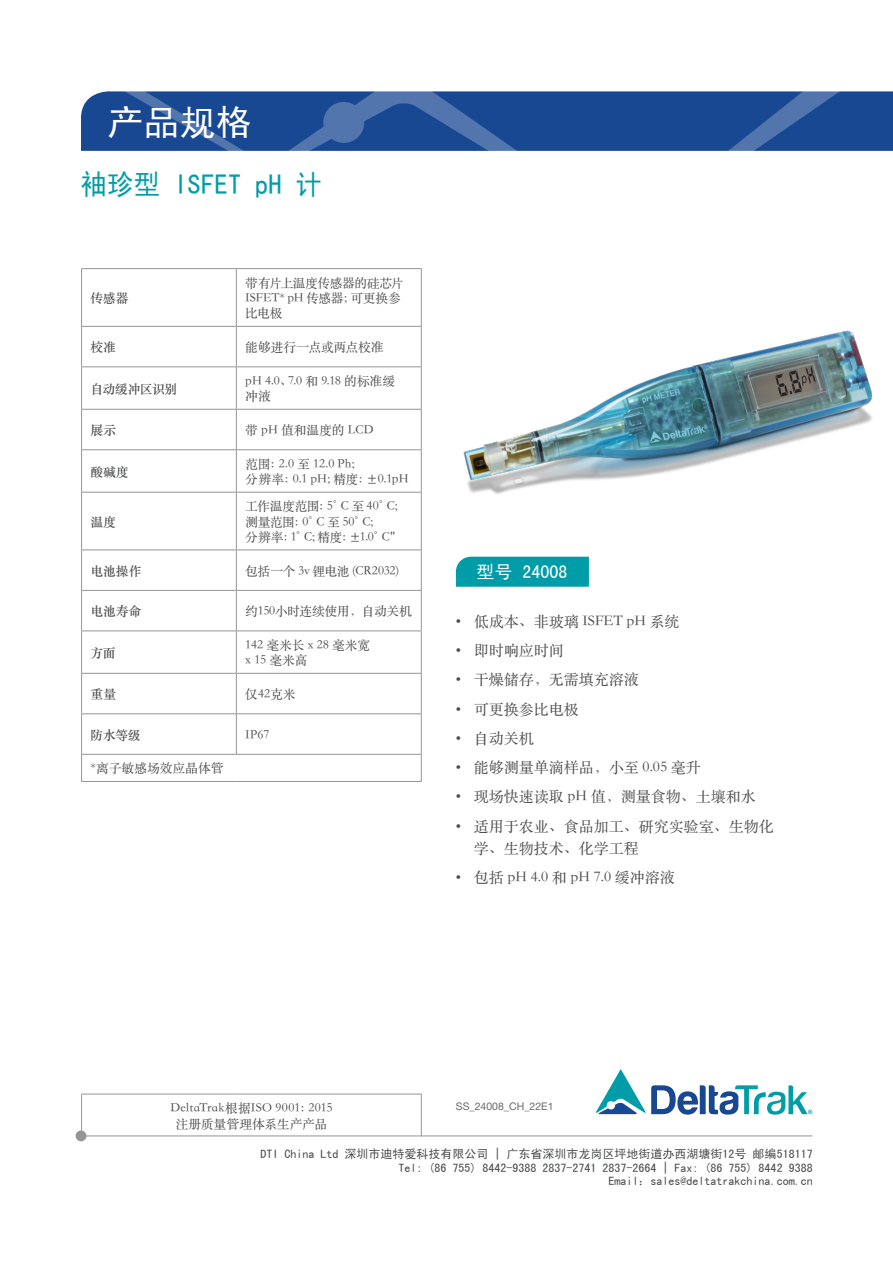
<style>
.page{position:relative;width:893px;height:1263px;background:#fff}
.page>*{position:absolute;margin:0;border:0;box-sizing:border-box;transform-origin:0 0}
.t1{font:36px "Sim Hei";color:#fff}
.Headline{font:28.35px "Sim Hei";letter-spacing:.01em;color:#009ca7;scale:.93 1}
.t2{font:18px "Sim Hei";color:#fff}
.t3{font:15px/22.5px "ST Songti SC Regular";color:#4b4c4d}
.t4{font:12.75px/15.3px "ST Songti SC Regular";letter-spacing:-.005em;color:#4b4c4d}
.t5{font:12.75px/15.3px "ST Songti SC Regular";letter-spacing:-.025em;color:#4b4c4d}
.t6{font:12.75px "ST Songti SC Bold";letter-spacing:-.015em;color:#4b4c4d}
.t7{font:12.75px "ST Songti SC Bold";letter-spacing:-.035em;color:#4b4c4d}
.t8{font:12px/13.5px "Sim Hei";color:#4b4c4d;text-align:right}
.t9{font:10.5px "Helvetica Neue LT Std";color:#69696c}
</style>
<div class="page">
<svg style="left:81px;top:91px;width:812px;height:60px;background:#235197"></svg>
<div style="left:76px;top:1130px;width:10px;height:11px;background:#939598;border-radius:50%"></div>
<hr style="left:81px;top:1135px;width:731px;height:1px;background:#939598">
<svg style="left:596px;top:1069px;width:216px;height:45px"></svg>
<img style="left:463px;top:330px;width:410px;height:164px">
<div style="left:456px;top:557px;width:133px;height:30px;background:#009ca7"></div>
<hr style="left:81px;top:268px;width:155px;height:1px;background:#939598">
<hr style="left:81px;top:269px;width:1px;height:57px;background:#939598">
<hr style="left:236px;top:268px;width:186px;height:1px;background:#939598">
<hr style="left:236px;top:269px;width:1px;height:57px;background:#939598">
<hr style="left:421px;top:269px;width:1px;height:57px;background:#939598">
<hr style="left:81px;top:326px;width:155px;height:1px;background:#939598">
<hr style="left:81px;top:327px;width:1px;height:39px;background:#939598">
<hr style="left:236px;top:326px;width:186px;height:1px;background:#939598">
<hr style="left:236px;top:327px;width:1px;height:39px;background:#939598">
<hr style="left:421px;top:327px;width:1px;height:39px;background:#939598">
<hr style="left:81px;top:366px;width:155px;height:1px;background:#939598">
<hr style="left:81px;top:367px;width:1px;height:42px;background:#939598">
<hr style="left:236px;top:366px;width:186px;height:1px;background:#939598">
<hr style="left:236px;top:367px;width:1px;height:42px;background:#939598">
<hr style="left:421px;top:367px;width:1px;height:42px;background:#939598">
<hr style="left:81px;top:409px;width:155px;height:1px;background:#939598">
<hr style="left:81px;top:410px;width:1px;height:39px;background:#939598">
<hr style="left:236px;top:409px;width:186px;height:1px;background:#939598">
<hr style="left:236px;top:410px;width:1px;height:39px;background:#939598">
<hr style="left:421px;top:410px;width:1px;height:39px;background:#939598">
<hr style="left:81px;top:449px;width:155px;height:1px;background:#939598">
<hr style="left:81px;top:450px;width:1px;height:42px;background:#939598">
<hr style="left:236px;top:449px;width:186px;height:1px;background:#939598">
<hr style="left:236px;top:450px;width:1px;height:42px;background:#939598">
<hr style="left:421px;top:450px;width:1px;height:42px;background:#939598">
<hr style="left:81px;top:492px;width:155px;height:1px;background:#939598">
<hr style="left:81px;top:493px;width:1px;height:56px;background:#939598">
<hr style="left:236px;top:492px;width:186px;height:1px;background:#939598">
<hr style="left:236px;top:493px;width:1px;height:56px;background:#939598">
<hr style="left:421px;top:493px;width:1px;height:56px;background:#939598">
<hr style="left:81px;top:549px;width:155px;height:1px;background:#939598">
<hr style="left:81px;top:550px;width:1px;height:40px;background:#939598">
<hr style="left:236px;top:549px;width:186px;height:1px;background:#939598">
<hr style="left:236px;top:550px;width:1px;height:40px;background:#939598">
<hr style="left:421px;top:550px;width:1px;height:40px;background:#939598">
<hr style="left:81px;top:590px;width:155px;height:1px;background:#939598">
<hr style="left:81px;top:591px;width:1px;height:39px;background:#939598">
<hr style="left:236px;top:590px;width:186px;height:1px;background:#939598">
<hr style="left:236px;top:591px;width:1px;height:39px;background:#939598">
<hr style="left:421px;top:591px;width:1px;height:39px;background:#939598">
<hr style="left:81px;top:630px;width:155px;height:1px;background:#939598">
<hr style="left:81px;top:631px;width:1px;height:42px;background:#939598">
<hr style="left:236px;top:630px;width:186px;height:1px;background:#939598">
<hr style="left:236px;top:631px;width:1px;height:42px;background:#939598">
<hr style="left:421px;top:631px;width:1px;height:42px;background:#939598">
<hr style="left:81px;top:673px;width:155px;height:1px;background:#939598">
<hr style="left:81px;top:674px;width:1px;height:39px;background:#939598">
<hr style="left:236px;top:673px;width:186px;height:1px;background:#939598">
<hr style="left:236px;top:674px;width:1px;height:39px;background:#939598">
<hr style="left:421px;top:674px;width:1px;height:39px;background:#939598">
<hr style="left:81px;top:713px;width:155px;height:1px;background:#939598">
<hr style="left:81px;top:714px;width:1px;height:40px;background:#939598">
<hr style="left:236px;top:713px;width:186px;height:1px;background:#939598">
<hr style="left:236px;top:714px;width:1px;height:40px;background:#939598">
<hr style="left:421px;top:714px;width:1px;height:40px;background:#939598">
<svg style="left:81px;top:755px;width:1px;height:26px"></svg>
<svg style="left:421px;top:755px;width:1px;height:26px"></svg>
<hr style="left:81px;top:1094px;width:155px;height:1px;background:#939598">
<hr style="left:236px;top:1094px;width:186px;height:1px;background:#939598">
<hr style="left:81px;top:754px;width:155px;height:1px;background:#939598">
<hr style="left:236px;top:754px;width:186px;height:1px;background:#939598">
<hr style="left:81px;top:781px;width:155px;height:1px;background:#939598">
<hr style="left:236px;top:781px;width:186px;height:1px;background:#939598">
<hr style="left:81px;top:1094px;width:1px;height:42px;background:#939598">
<hr style="left:421px;top:1094px;width:1px;height:42px;background:#939598">
<h1 class="t1" style="left:108px;top:105px;width:145px">产品规格</h1>
<p class="Headline" style="left:80px;top:170px;width:261px">袖珍型 ISFET pH 计</p>
<p class="t6" style="left:91px;top:290px;width:40px">传感器</p>
<p class="t4" style="left:245px;top:275px;width:160px">带有片上温度传感器的硅芯片<br>ISFET* pH 传感器；可更换参比电极</p>
<p class="t6" style="left:91px;top:339px;width:27px">校准</p>
<p class="t4" style="left:245px;top:339px;width:140px">能够进行一点或两点校准</p>
<p class="t7" style="left:91px;top:381px;width:88px">自动缓冲区识别</p>
<p class="t4" style="left:245px;top:373px;width:151px">pH 4.0、7.0 和 9.18 的标准缓冲液</p>
<p class="t6" style="left:91px;top:422px;width:27px">展示</p>
<p class="t4" style="left:245px;top:422px;width:130px">带 pH 值和温度的 LCD</p>
<p class="t6" style="left:91px;top:464px;width:40px">酸碱度</p>
<p class="t4" style="left:245px;top:456px;width:165px">范围：2.0 至 12.0 Ph;<br>分辨率：0.1 pH; 精度：±0.1pH</p>
<p class="t6" style="left:91px;top:514px;width:27px">温度</p>
<p class="t5" style="left:245px;top:498px;width:154px">工作温度范围：5°C 至 40°C;测量范围：0°C 至 50°C;<br>分辨率：1°C; 精度：±1.0°C"</p>
<p class="t6" style="left:91px;top:563px;width:52px">电池操作</p>
<p class="t4" style="left:245px;top:563px;width:155px">包括一个 3v 锂电池 (CR2032)</p>
<p class="t6" style="left:91px;top:603px;width:53px">电池寿命</p>
<p class="t5" style="left:245px;top:603px;width:168px">约150小时连续使用，自动关机</p>
<p class="t6" style="left:91px;top:645px;width:27px">方面</p>
<p class="t4" style="left:245px;top:637px;width:126px">142 毫米长 x 28 毫米宽x 15 毫米高</p>
<p class="t6" style="left:91px;top:686px;width:27px">重量</p>
<p class="t4" style="left:245px;top:686px;width:52px">仅42克米</p>
<p class="t6" style="left:91px;top:727px;width:51px">防水等级</p>
<p class="t4" style="left:245px;top:727px;width:26px">IP67</p>
<p class="t4" style="left:91px;top:760px;width:134px">*离子敏感场效应晶体管</p>
<p class="t2" style="left:476px;top:562px;width:92px">型号 24008</p>
<p class="t3" style="left:456px;top:609px;width:225px">• 低成本、非玻璃 ISFET pH 系统</p>
<p class="t3" style="left:456px;top:639px;width:109px">• 即时响应时间</p>
<p class="t3" style="left:456px;top:668px;width:184px">• 干燥储存，无需填充溶液</p>
<p class="t3" style="left:456px;top:697px;width:124px">• 可更换参比电极</p>
<p class="t3" style="left:456px;top:726px;width:79px">• 自动关机</p>
<p class="t3" style="left:456px;top:756px;width:246px">• 能够测量单滴样品，小至 0.05 毫升</p>
<p class="t3" style="left:456px;top:785px;width:301px">• 现场快速读取 pH 值，测量食物、土壤和水</p>
<p class="t3" style="left:474px;top:814px;width:302px;text-indent:-18px">• 适用于农业、食品加工、研究实验室、生物化学、生物技术、化学工程</p>
<p class="t3" style="left:456px;top:866px;width:220px">• 包括 pH 4.0 和 pH 7.0 缓冲溶液</p>
<p class="t4" style="left:170px;top:1100px;width:164px">DeltaTrak根据ISO 9001：2015</p>
<p class="t4" style="left:175px;top:1115px;width:153px">注册质量管理体系生产产品</p>
<p class="t9" style="left:456px;top:1099px;width:99px">SS_24008_CH_22E1</p>
<p class="t8" style="left:261px;top:1147px;width:554px">DTI China Ltd 深圳市迪特爱科技有限公司 | 广东省深圳市龙岗区坪地街道办西湖塘街12号 邮编518117<br>Tel: (86 755) 8442-9388 2837-2741 2837-2664 | Fax: (86 755) 8442 9388<br>Email：sales@deltatrakchina.com.cn</p>
</div>
